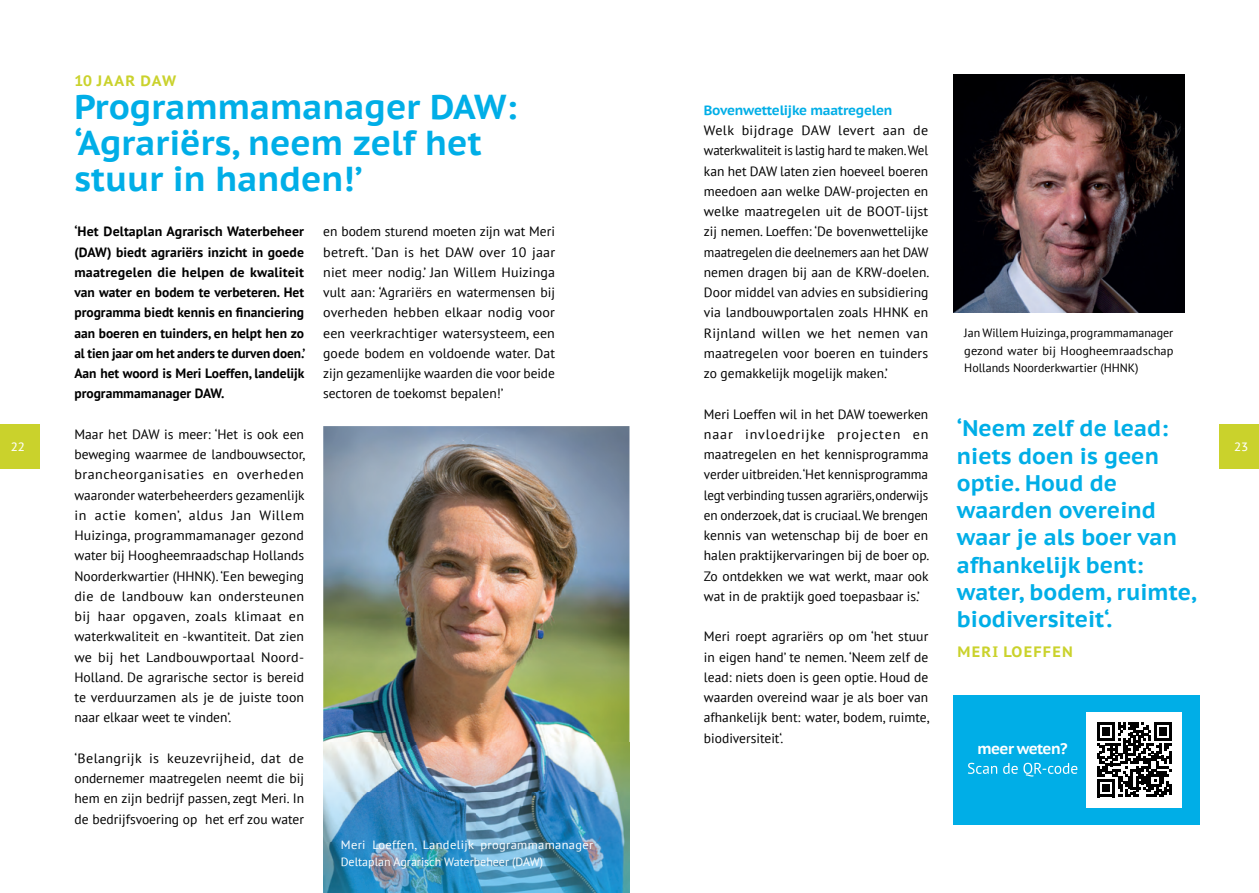
<style>
.page{position:relative;width:1259px;height:893px;background:#fff}
.page>*{position:absolute;margin:0;border:0;box-sizing:border-box;transform-origin:0 0}
.t1{font:700 34.5px/36px "PT Sans Caption";color:#00aee7}
.t2{font:700 22.5px/27.3px "PT Sans Caption";color:#00aee7}
.t3{font:700 15.15px "PT Sans Caption";letter-spacing:-.04em;color:#fff}
.t4{font:700 15px "PT Sans Caption";letter-spacing:.08em;color:#cad22c}
.t5{font:700 15px "PT Sans Caption";letter-spacing:.055em;color:#cad22c}
.t6{font:13.5px/20.2px "PT Sans";color:#000;text-align:justify}
.t7{font:13.5px/20.2px "PT Sans";color:#000;text-align:justify;scale:1.04 1}
.t8{font:700 13.5px/20.2px "PT Sans";color:#000;text-align:justify}
.t9{font:700 13.5px "PT Sans Caption";letter-spacing:-.02em;color:#00aee7}
.t10{font:12px/17.2px "PT Sans";color:#000;text-align:justify}
.t11{font:12px/17.2px "PT Sans";letter-spacing:.01em;color:#fff;scale:1.04 1}
.t12{font:12px "PT Sans Caption";color:#fff}
</style>
<div class="page">
<div style="left:1219px;top:424px;width:40px;height:45px;background:#cad22c"></div>
<div style="left:0;top:424px;width:39px;height:45px;background:#cad22c"></div>
<div style="left:952px;top:695px;width:247px;height:129px;background:#00aee7"></div>
<img style="left:323px;top:426px;width:306px;height:317px">
<img style="left:953px;top:74px;width:231px;height:239px">
<div style="left:1086px;top:712px;width:96px;height:95px;background:#fff"></div>
<svg style="left:1097px;top:722px;width:74px;height:75px"></svg>
<img style="left:323px;top:743px;width:306px;height:150px">
<svg style="left:968px;top:763px;width:109px;height:13px"></svg>
<p class="t5" style="left:74px;top:70px;width:103px">10 JAAR DAW</p>
<h1 class="t1" style="left:74px;top:89px;width:444px">Programmamanager DAW: ‘Agrariërs, neem zelf het stuur in handen!’</h1>
<p class="t8" style="left:74px;top:221px;width:232px">‘Het Deltaplan Agrarisch Waterbeheer (DAW) biedt agrariërs inzicht in goede maatregelen die helpen de kwaliteit van water en bodem te verbeteren. Het programma biedt kennis en financiering aan boeren en tuinders, en helpt hen zo al tien jaar om het anders te durven doen.’ Aan het woord is Meri Loeffen, landelijk programmamanager DAW.</p>
<p class="t6" style="left:74px;top:424px;width:232px">Maar het DAW is meer: ‘Het is ook een beweging waarmee de landbouwsector, brancheorganisaties en overheden waaronder waterbeheerders gezamenlijk in actie komen’, aldus Jan Willem Huizinga, programmamanager gezond water bij Hoogheemraadschap Hollands Noorderkwartier (HHNK). ‘Een beweging die de landbouw kan ondersteunen bij haar opgaven, zoals klimaat en waterkwaliteit en -kwantiteit. Dat zien we bij het Landbouwportaal Noord-Holland. De agrarische sector is bereid te verduurzamen als je de juiste toon naar elkaar weet te vinden’.</p>
<p class="t7" style="left:74px;top:748px;width:222px">‘Belangrijk is keuzevrijheid, dat de ondernemer maatregelen neemt die bij hem en zijn bedrijf passen, zegt Meri. In de bedrijfsvoering op het erf zou water</p>
<p class="t9" style="left:704px;top:101px;width:190px">Bovenwettelijke maatregelen</p>
<p class="t7" style="left:704px;top:120px;width:218px">Welk bijdrage DAW levert aan de waterkwaliteit is lastig hard te maken. Wel kan het DAW laten zien hoeveel boeren meedoen aan welke DAW-projecten en welke maatregelen uit de BOOT-lijst zij nemen. Loeffen: ‘De bovenwettelijke maatregelen die deelnemers aan het DAW nemen dragen bij aan de KRW-doelen.<br>Door middel van advies en subsidiering via landbouwportalen zoals HHNK en Rijnland willen we het nemen van maatregelen voor boeren en tuinders zo gemakkelijk mogelijk maken.’</p>
<p class="t6" style="left:704px;top:403px;width:227px">Meri Loeffen wil in het DAW toewerken naar invloedrijke projecten en maatregelen en het kennisprogramma verder uitbreiden.‘Het kennisprogramma legt verbinding tussen agrariërs, onderwijs en onderzoek, dat is cruciaal. We brengen kennis van wetenschap bij de boer en halen praktijkervaringen bij de boer op.<br>Zo ontdekken we wat werkt, maar ook wat in de praktijk goed toepasbaar is.’</p>
<p class="t6" style="left:704px;top:626px;width:227px">Meri roept agrariërs op om ‘het stuur in eigen hand’ te nemen. ‘Neem zelf de lead: niets doen is geen optie. Houd de waarden overeind waar je als boer van afhankelijk bent: water, bodem, ruimte, biodiversiteit‘.</p>
<p class="t6" style="left:323px;top:221px;width:233px">en bodem sturend moeten zijn wat Meri betreft. ‘Dan is het DAW over 10 jaar niet meer nodig.’ Jan Willem Huizinga vult aan: ‘Agrariërs en watermensen bij overheden hebben elkaar nodig voor een veerkrachtiger watersysteem, een goede bodem en voldoende water. Dat zijn gezamenlijke waarden die voor beide sectoren de toekomst bepalen!’</p>
<p class="t10" style="left:964px;top:324px;width:211px">Jan Willem Huizinga, programmamanager gezond water bij Hoogheemraadschap Hollands Noorderkwartier (HHNK)</p>
<h2 class="t2" style="left:957px;top:414px;width:241px">‘Neem zelf de lead: niets doen is geen optie. Houd de waarden overeind waar je als boer van afhankelijk bent: water, bodem, ruimte, biodiversiteit‘.</h2>
<p class="t4" style="left:957px;top:642px;width:117px">MERI LOEFFEN</p>
<p class="t12" style="left:11px;top:439px;width:16px">22</p>
<p class="t12" style="left:1234px;top:439px;width:16px">23</p>
<p class="t3" style="left:977px;top:739px;width:92px">meer weten?</p>
<p class="t11" style="left:341px;top:836px;width:244px">Meri Loeffen, Landelijk programmamanager<br>Deltaplan Agrarisch Waterbeheer (DAW)</p>
</div>
